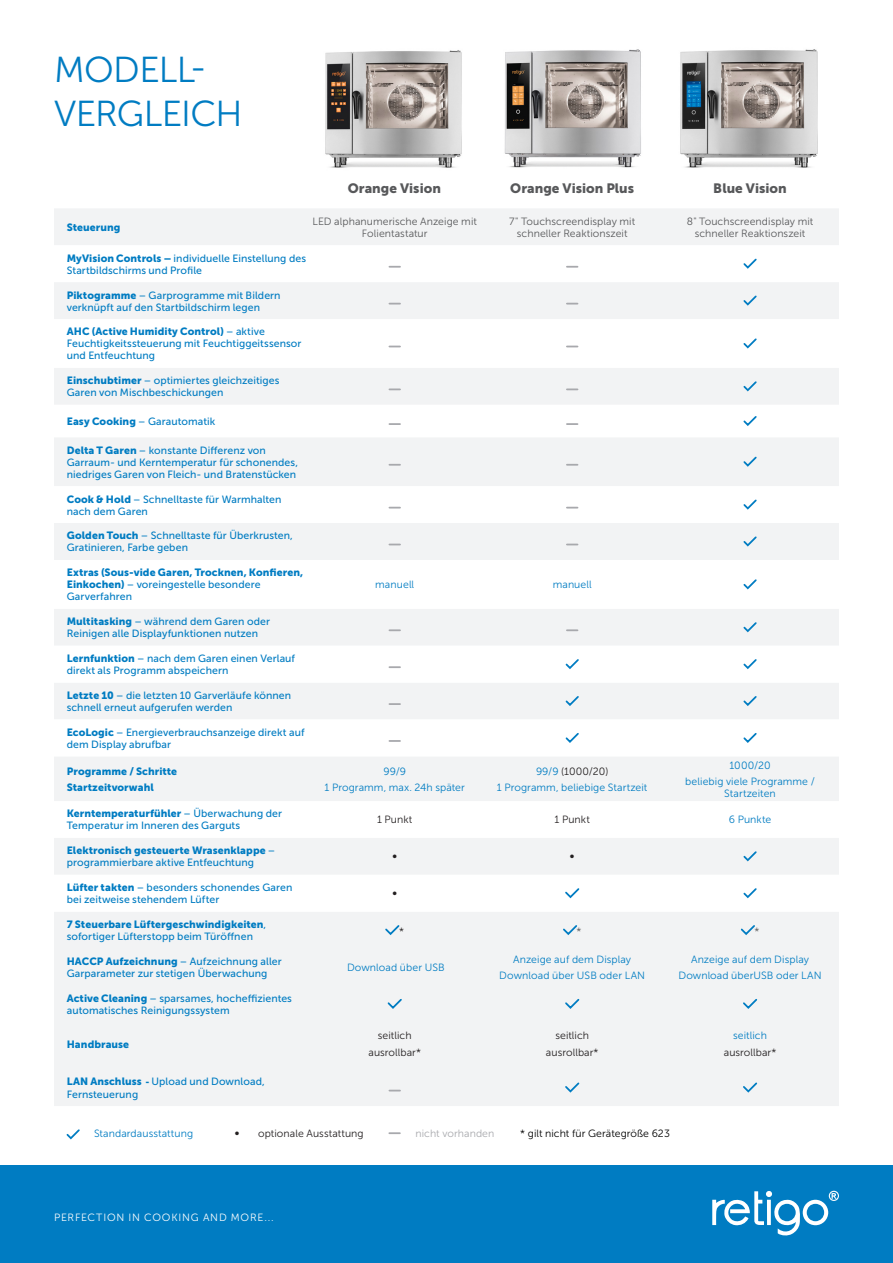
<style>
.page{position:relative;width:893px;height:1263px;background:#fff}
.page>*{position:absolute;margin:0;border:0;box-sizing:border-box;transform-origin:0 0}
.t1{font:36px/43.5px "Museo Sans 300";letter-spacing:-.02em;color:#007cc2}
.t2{font:13.5px "Museo Sans 900";letter-spacing:.005em;color:#57585a}
.TABULKA_NADPISY{font:10.5px/12px "Museo Sans 500";letter-spacing:.01em;color:#007cc2}
.TABULKA_NADPISY-2{font:10.5px/12px "Museo Sans 300";letter-spacing:.01em;color:#007cc2;text-align:center}
.TABULKA_NADPISY-3{font:10.5px/12px "Museo Sans 900";letter-spacing:.005em;color:#007cc2}
.TABULKA_NADPISY-4{font:10.5px/12px "Museo Sans 300";letter-spacing:.005em;color:#57585a;text-align:center}
.TABULKA_NADPISY-5{font:10.5px "Museo Sans 300";letter-spacing:.005em;color:#231f20}
.t3{font:10.5px "Museo Sans 300";letter-spacing:.075em;color:#fff}
.TABULKA_NADPISY-6{font:10.5px "Museo Sans 300";letter-spacing:.005em;color:#000}
.TABULKA_NADPISY-7{font:10.5px "Museo Sans 300";letter-spacing:.005em;color:#a8a9ad}
.s1{font-family:"Museo Sans 900"}
.s2{font-family:"Museo Sans 500"}
.s3{color:#007cc2}
.s4{font-family:"Museo Sans 900";font-size:9px}
</style>
<div class="page">
<div style="left:54px;top:209px;width:785px;height:897px;background:#f2f3f4"></div>
<svg style="left:54px;top:245px;width:785px;height:667px"></svg>
<svg style="left:389px;top:266px;width:11px;height:2px"></svg>
<svg style="left:567px;top:266px;width:10px;height:2px"></svg>
<svg style="left:742px;top:257px;width:16px;height:13px"></svg>
<svg style="left:742px;top:294px;width:16px;height:13px"></svg>
<svg style="left:742px;top:337px;width:16px;height:13px"></svg>
<svg style="left:389px;top:388px;width:11px;height:2px"></svg>
<svg style="left:567px;top:388px;width:10px;height:2px"></svg>
<svg style="left:742px;top:380px;width:16px;height:13px"></svg>
<svg style="left:389px;top:423px;width:11px;height:2px"></svg>
<svg style="left:567px;top:423px;width:10px;height:2px"></svg>
<svg style="left:742px;top:414px;width:16px;height:13px"></svg>
<svg style="left:389px;top:464px;width:11px;height:2px"></svg>
<svg style="left:567px;top:464px;width:10px;height:2px"></svg>
<svg style="left:742px;top:455px;width:16px;height:13px"></svg>
<svg style="left:742px;top:498px;width:16px;height:13px"></svg>
<svg style="left:742px;top:535px;width:16px;height:13px"></svg>
<svg style="left:742px;top:578px;width:16px;height:13px"></svg>
<svg style="left:389px;top:629px;width:11px;height:2px"></svg>
<svg style="left:567px;top:629px;width:10px;height:2px"></svg>
<svg style="left:742px;top:620px;width:16px;height:14px"></svg>
<svg style="left:389px;top:666px;width:11px;height:2px"></svg>
<svg style="left:564px;top:657px;width:16px;height:13px"></svg>
<svg style="left:742px;top:657px;width:16px;height:13px"></svg>
<svg style="left:389px;top:703px;width:11px;height:2px"></svg>
<svg style="left:564px;top:694px;width:16px;height:13px"></svg>
<svg style="left:742px;top:694px;width:16px;height:13px"></svg>
<svg style="left:389px;top:740px;width:11px;height:2px"></svg>
<svg style="left:564px;top:731px;width:16px;height:13px"></svg>
<svg style="left:742px;top:731px;width:16px;height:13px"></svg>
<svg style="left:742px;top:850px;width:16px;height:13px"></svg>
<svg style="left:563px;top:886px;width:18px;height:13px"></svg>
<svg style="left:742px;top:886px;width:16px;height:13px"></svg>
<svg style="left:384px;top:923px;width:17px;height:13px"></svg>
<svg style="left:561px;top:923px;width:18px;height:13px"></svg>
<svg style="left:739px;top:923px;width:18px;height:13px"></svg>
<svg style="left:386px;top:997px;width:17px;height:13px"></svg>
<svg style="left:563px;top:997px;width:18px;height:13px"></svg>
<svg style="left:741px;top:997px;width:18px;height:13px"></svg>
<svg style="left:563px;top:1081px;width:18px;height:13px"></svg>
<svg style="left:741px;top:1081px;width:18px;height:13px"></svg>
<img style="left:680px;top:49px;width:138px;height:119px">
<img style="left:325px;top:50px;width:137px;height:118px">
<img style="left:504px;top:49px;width:137px;height:119px">
<div style="left:0;top:1165px;width:893px;height:98px;background:#007cc2"></div>
<svg style="left:712px;top:1191px;width:127px;height:45px"></svg>
<h2 class="t1" style="left:54px;top:48px;width:190px">MODELL-<br>VERGLEICH</h2>
<h2 class="t2" style="left:348px;top:180px;width:95px">Orange Vision</h2>
<h2 class="t2" style="left:510px;top:180px;width:125px">Orange Vision Plus</h2>
<h2 class="t2" style="left:713px;top:180px;width:75px">Blue Vision</h2>
<p class="TABULKA_NADPISY-3" style="left:67px;top:221px;width:55px">Steuerung</p>
<p class="TABULKA_NADPISY-4" style="left:312px;top:215px;width:166px">LED alphanumerische Anzeige mit<br>Folientastatur</p>
<p class="TABULKA_NADPISY-4" style="left:509px;top:215px;width:127px">7" Touchscreendisplay mit schneller Reaktionszeit</p>
<p class="TABULKA_NADPISY-4" style="left:687px;top:215px;width:128px">8" Touchscreendisplay mit schneller Reaktionszeit</p>
<p class="TABULKA_NADPISY" style="left:67px;top:252px;width:241px"><span class="s1">MyVision Controls –</span> individuelle Einstellung des<br>Startbildschirms und Profile</p>
<p class="TABULKA_NADPISY" style="left:67px;top:289px;width:215px"><span class="s1">Piktogramme</span> – Garprogramme mit Bildern verknüpft auf den Startbildschirm legen</p>
<p class="TABULKA_NADPISY" style="left:67px;top:326px;width:236px"><span class="s1">AHC (Active Humidity Control)</span> – aktive<br>Feuchtigkeitssteuerung mit Feuchtiggeitssensor und Entfeuchtung</p>
<p class="TABULKA_NADPISY" style="left:67px;top:375px;width:214px"><span class="s1">Einschubtimer</span> – optimiertes gleichzeitiges<br>Garen von Mischbeschickungen</p>
<p class="TABULKA_NADPISY" style="left:67px;top:415px;width:150px"><span class="s1">Easy Cooking</span> – Garautomatik</p>
<p class="TABULKA_NADPISY" style="left:67px;top:444px;width:233px"><span class="s1">Delta T Garen</span> – konstante Differenz von<br>Garraum- und Kerntemperatur für schonendes, niedriges Garen von Fleich- und Bratenstücken</p>
<p class="TABULKA_NADPISY" style="left:67px;top:493px;width:216px"><span class="s1">Cook &amp; Hold</span> – Schnelltaste für Warmhalten nach dem Garen</p>
<p class="TABULKA_NADPISY" style="left:67px;top:530px;width:228px"><span class="s1">Golden Touch</span> – Schnelltaste für Überkrusten,<br>Gratinieren, Farbe geben</p>
<p class="TABULKA_NADPISY-3" style="left:67px;top:567px;width:238px">Extras (Sous-vide Garen, Trocknen, Konfieren,<br>Einkochen) <span class="s2">– voreingestelle besondere<br>Garverfahren</span></p>
<p class="TABULKA_NADPISY-2" style="left:375px;top:579px;width:40px">manuell</p>
<p class="TABULKA_NADPISY-2" style="left:553px;top:579px;width:40px">manuell</p>
<p class="TABULKA_NADPISY" style="left:67px;top:616px;width:205px"><span class="s1">Multitasking</span> – während dem Garen oder<br>Reinigen alle Displayfunktionen nutzen</p>
<p class="TABULKA_NADPISY" style="left:67px;top:652px;width:230px"><span class="s1">Lernfunktion</span> – nach dem Garen einen Verlauf direkt als Programm abspeichern</p>
<p class="TABULKA_NADPISY" style="left:67px;top:689px;width:226px"><span class="s1">Letzte 10</span> – die letzten 10 Garverläufe können schnell erneut aufgerufen werden</p>
<p class="TABULKA_NADPISY" style="left:67px;top:726px;width:239px"><span class="s1">EcoLogic</span> – Energieverbrauchsanzeige direkt auf dem Display abrufbar</p>
<p class="TABULKA_NADPISY-3" style="left:67px;top:765px;width:112px">Programme / Schritte</p>
<p class="TABULKA_NADPISY-3" style="left:67px;top:781px;width:89px">Startzeitvorwahl</p>
<p class="TABULKA_NADPISY-2" style="left:383px;top:765px;width:24px">99/9</p>
<p class="TABULKA_NADPISY-2" style="left:325px;top:781px;width:142px">1 Programm, max. 24h später</p>
<p class="TABULKA_NADPISY-5" style="left:536px;top:765px;width:74px"><span class="s3">99/9</span> (1000/20)</p>
<p class="TABULKA_NADPISY-2" style="left:497px;top:781px;width:152px">1 Programm, beliebige Startzeit</p>
<p class="TABULKA_NADPISY-2" style="left:729px;top:759px;width:43px">1000/20</p>
<p class="TABULKA_NADPISY-2" style="left:685px;top:775px;width:131px">beliebig viele Programme /<br>Startzeiten</p>
<p class="TABULKA_NADPISY" style="left:67px;top:808px;width:217px"><span class="s1">Kerntemperaturfühler</span> – Überwachung der<br>Temperatur im Inneren des Garguts</p>
<p class="TABULKA_NADPISY-5" style="left:377px;top:814px;width:37px">1 Punkt</p>
<p class="TABULKA_NADPISY-5" style="left:554px;top:814px;width:37px">1 Punkt</p>
<p class="TABULKA_NADPISY-2" style="left:729px;top:814px;width:44px">6 Punkte</p>
<p class="TABULKA_NADPISY-3" style="left:67px;top:844px;width:210px">Elektronisch gesteuerte Wrasenklappe <span class="s2">– programmierbare aktive Entfeuchtung</span></p>
<p class="TABULKA_NADPISY-5" style="left:392px;top:851px;width:7px">∞</p>
<p class="TABULKA_NADPISY-5" style="left:570px;top:851px;width:7px">∞</p>
<p class="TABULKA_NADPISY" style="left:67px;top:881px;width:227px"><span class="s1">Lüfter takten</span> – besonders schonendes Garen bei zeitweise stehendem Lüfter</p>
<p class="TABULKA_NADPISY-5" style="left:392px;top:888px;width:7px">∞</p>
<p class="TABULKA_NADPISY" style="left:67px;top:918px;width:201px"><span class="s1">7 Steuerbare Lüftergeschwindigkeiten</span>, sofortiger Lüfterstopp beim Türöffnen</p>
<p class="TABULKA_NADPISY-5" style="left:399px;top:926px;width:6px">*</p>
<p class="TABULKA_NADPISY-4" style="left:577px;top:926px;width:6px">*</p>
<p class="TABULKA_NADPISY-4" style="left:754px;top:926px;width:6px">*</p>
<p class="TABULKA_NADPISY" style="left:67px;top:955px;width:216px"><span class="s1">HACCP Aufzeichnung</span> – Aufzeichnung aller<br>Garparameter zur stetigen Überwachung</p>
<p class="TABULKA_NADPISY-2" style="left:347px;top:961px;width:99px">Download über USB</p>
<p class="TABULKA_NADPISY-2" style="left:513px;top:953px;width:119px">Anzeige auf dem Display</p>
<p class="TABULKA_NADPISY-2" style="left:499px;top:969px;width:147px">Download über USB oder LAN</p>
<p class="TABULKA_NADPISY-2" style="left:691px;top:953px;width:119px">Anzeige auf dem Display</p>
<p class="TABULKA_NADPISY-2" style="left:678px;top:969px;width:145px">Download überUSB oder LAN</p>
<p class="TABULKA_NADPISY" style="left:67px;top:992px;width:227px"><span class="s1">Active Cleaning</span> – sparsames, hocheffizientes automatisches Reinigungssystem</p>
<p class="TABULKA_NADPISY-3" style="left:67px;top:1038px;width:64px">Handbrause</p>
<p class="TABULKA_NADPISY" style="left:67px;top:1076px;width:200px"><span class="s1">LAN Anschluss</span> <span class="s4">-</span> Upload und Download,<br>Fernsteuerung</p>
<p class="TABULKA_NADPISY-5" style="left:378px;top:1030px;width:35px">seitlich</p>
<p class="TABULKA_NADPISY-5" style="left:368px;top:1046px;width:54px">ausrollbar*</p>
<p class="TABULKA_NADPISY-5" style="left:555px;top:1030px;width:35px">seitlich</p>
<p class="TABULKA_NADPISY-5" style="left:546px;top:1046px;width:54px">ausrollbar*</p>
<p class="TABULKA_NADPISY-2" style="left:94px;top:1127px;width:101px">Standardausstattung</p>
<p class="TABULKA_NADPISY-5" style="left:235px;top:1127px;width:7px">∞</p>
<p class="TABULKA_NADPISY-5" style="left:258px;top:1127px;width:107px">optionale Ausstattung</p>
<p class="TABULKA_NADPISY-7" style="left:415px;top:1127px;width:80px">nicht vorhanden</p>
<p class="TABULKA_NADPISY-6" style="left:520px;top:1127px;width:151px">* gilt nicht für Gerätegröße 623</p>
<p class="t3" style="left:54px;top:1212px;width:221px">PERFECTION IN COOKING AND MORE...</p>
<p class="TABULKA_NADPISY-2" style="left:733px;top:1030px;width:35px">seitlich</p>
<p class="TABULKA_NADPISY-5" style="left:724px;top:1046px;width:54px">ausrollbar*</p>
</div>
